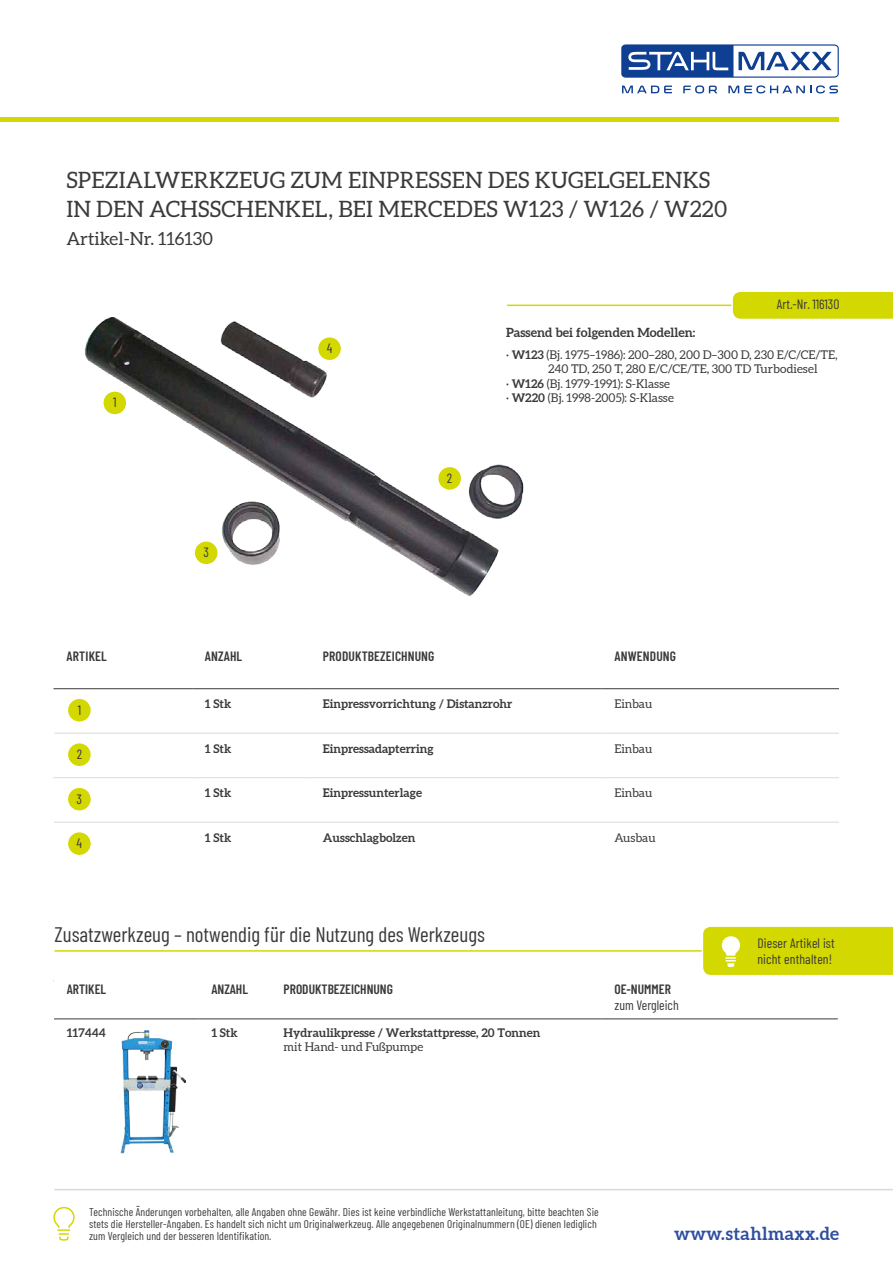
<style>
.page{position:relative;width:893px;height:1263px;background:#fff}
.page>*{position:absolute;margin:0;border:0;box-sizing:border-box;transform-origin:0 0}
.t1{font:22.5px "Aleo";letter-spacing:.01em;color:#3a3a39}
.t2{font:21px "Barlow Condensed";color:#3a3a39}
.t3{font:18px "Aleo";color:#3a3a39}
.t4{font:700 18px "Aleo";letter-spacing:.02em;color:#2f4e9e}
.t5{font:600 13.5px "Barlow Condensed";color:#3a3a39}
.t6{font:13.5px "Barlow Condensed";letter-spacing:.01em;color:#3a3a39}
.t7{font:700 12.75px "Aleo";color:#3a3a39}
.t8{font:12px "Aleo";color:#3a3a39}
.t9{font:700 12px "Aleo";color:#3a3a39}
.t10{font:11.25px/12px "Barlow Condensed";letter-spacing:.01em;color:#3a3a39}
.s1{font-weight:700}
</style>
<div class="page">
<svg style="left:683px;top:85px;width:34px;height:8px"></svg>
<svg style="left:728px;top:85px;width:110px;height:8px"></svg>
<svg style="left:622px;top:86px;width:50px;height:7px"></svg>
<svg style="left:621px;top:44px;width:218px;height:34px"></svg>
<hr style="left:0;top:118px;width:839px;height:4px;background:#d3d800">
<hr style="left:54px;top:1189px;width:839px;height:1px;background:#d9dada">
<svg style="left:53px;top:1206px;width:22px;height:35px"></svg>
<svg style="left:199px;top:1019px;width:639px;height:1px"></svg>
<hr style="left:270px;top:1019px;width:2px;height:149px;background:#fff">
<hr style="left:601px;top:1019px;width:1px;height:149px;background:#fff">
<img style="left:120px;top:1030px;width:66px;height:124px">
<svg style="left:54px;top:926px;width:839px;height:93px"></svg>
<img style="left:85px;top:304px;width:463px;height:292px">
<div style="left:318px;top:337px;width:24px;height:24px;background:#d3d800;border-radius:50%"></div>
<div style="left:317px;top:336px;width:25px;height:25px;border:2px solid #fff;border-radius:50%"></div>
<div style="left:194px;top:541px;width:24px;height:24px;background:#d3d800;border-radius:50%"></div>
<div style="left:193px;top:540px;width:26px;height:26px;border:2px solid #fff;border-radius:50%"></div>
<div style="left:103px;top:391px;width:24px;height:24px;background:#d3d800;border-radius:50%"></div>
<div style="left:102px;top:390px;width:26px;height:26px;border:2px solid #fff;border-radius:50%"></div>
<div style="left:438px;top:466px;width:24px;height:24px;background:#d3d800;border-radius:50%"></div>
<div style="left:437px;top:466px;width:25px;height:25px;border:2px solid #fff;border-radius:50%"></div>
<hr style="left:507px;top:305px;width:332px;height:1px;background:#d3d800">
<svg style="left:731px;top:291px;width:162px;height:28px;background:#d5da0f"></svg>
<svg style="left:193px;top:689px;width:646px;height:44px"></svg>
<svg style="left:193px;top:821px;width:646px;height:1px"></svg>
<hr style="left:309px;top:778px;width:2px;height:44px;background:#fff">
<hr style="left:309px;top:689px;width:2px;height:44px;background:#fff">
<hr style="left:192px;top:733px;width:118px;height:1px;background:#d9dada">
<hr style="left:310px;top:733px;width:292px;height:1px;background:#d9dada">
<hr style="left:602px;top:733px;width:237px;height:1px;background:#d9dada">
<hr style="left:192px;top:777px;width:118px;height:1px;background:#d9dada">
<hr style="left:310px;top:777px;width:292px;height:1px;background:#d9dada">
<hr style="left:602px;top:777px;width:237px;height:1px;background:#d9dada">
<hr style="left:192px;top:822px;width:118px;height:1px;background:#d9dada">
<hr style="left:310px;top:822px;width:292px;height:1px;background:#d9dada">
<hr style="left:602px;top:822px;width:237px;height:1px;background:#d9dada">
<hr style="left:54px;top:733px;width:138px;height:1px;background:#d9dada">
<hr style="left:54px;top:777px;width:138px;height:1px;background:#d9dada">
<hr style="left:54px;top:822px;width:138px;height:1px;background:#d9dada">
<hr style="left:54px;top:688px;width:138px;height:1px;background:#3a3a39">
<hr style="left:192px;top:688px;width:118px;height:1px;background:#3a3a39">
<hr style="left:310px;top:688px;width:292px;height:1px;background:#3a3a39">
<hr style="left:602px;top:688px;width:237px;height:1px;background:#3a3a39">
<div style="left:67px;top:698px;width:24px;height:24px;background:#d3d800;border-radius:50%"></div>
<div style="left:67px;top:697px;width:25px;height:26px;border:2px solid #fff;border-radius:50%"></div>
<div style="left:67px;top:743px;width:24px;height:24px;background:#d3d800;border-radius:50%"></div>
<div style="left:67px;top:742px;width:25px;height:25px;border:2px solid #fff;border-radius:50%"></div>
<div style="left:67px;top:787px;width:24px;height:24px;background:#d3d800;border-radius:50%"></div>
<div style="left:67px;top:786px;width:25px;height:26px;border:2px solid #fff;border-radius:50%"></div>
<div style="left:67px;top:832px;width:24px;height:24px;background:#d3d800;border-radius:50%"></div>
<div style="left:67px;top:831px;width:25px;height:25px;border:2px solid #fff;border-radius:50%"></div>
<p class="t1" style="left:66px;top:167px;width:645px">SPEZIALWERKZEUG ZUM EINPRESSEN DES KUGELGELENKS</p>
<p class="t1" style="left:66px;top:196px;width:662px">IN DEN ACHSSCHENKEL, BEI MERCEDES W123 / W126 / W220</p>
<p class="t3" style="left:66px;top:228px;width:148px">Artikel-Nr. 116130</p>
<p class="t6" style="left:777px;top:295px;width:64px">Art.-Nr. 116130</p>
<p class="t6" style="left:113px;top:393px;width:5px">1</p>
<p class="t6" style="left:203px;top:543px;width:7px">3</p>
<p class="t6" style="left:327px;top:339px;width:7px">4</p>
<p class="t6" style="left:447px;top:468px;width:7px">2</p>
<p class="t7" style="left:506px;top:324px;width:191px">Passend bei folgenden Modellen:</p>
<p class="t8" style="left:506px;top:348px;width:333px">· <span class="s1">W123</span> (Bj. 1975–1986): 200–280, 200 D–300 D, 230 E/C/CE/TE,</p>
<p class="t8" style="left:548px;top:362px;width:271px">240 TD, 250 T, 280 E/C/CE/TE, 300 TD Turbodiesel</p>
<p class="t8" style="left:506px;top:376px;width:166px">· <span class="s1">W126</span> (Bj. 1979-1991): S-Klasse</p>
<p class="t8" style="left:506px;top:391px;width:170px">· <span class="s1">W220</span> (Bj. 1998-2005): S-Klasse</p>
<p class="t5" style="left:67px;top:646px;width:42px">ARTIKEL</p>
<p class="t5" style="left:205px;top:646px;width:39px">ANZAHL</p>
<p class="t5" style="left:323px;top:646px;width:113px">PRODUKTBEZEICHNUNG</p>
<p class="t5" style="left:614px;top:646px;width:63px">ANWENDUNG</p>
<p class="t6" style="left:78px;top:700px;width:5px">1</p>
<p class="t9" style="left:205px;top:696px;width:28px">1 Stk</p>
<p class="t9" style="left:323px;top:696px;width:191px">Einpressvorrichtung / Distanzrohr</p>
<p class="t8" style="left:614px;top:697px;width:39px">Einbau</p>
<p class="t6" style="left:77px;top:745px;width:7px">2</p>
<p class="t9" style="left:205px;top:741px;width:28px">1 Stk</p>
<p class="t9" style="left:323px;top:741px;width:112px">Einpressadapterring</p>
<p class="t8" style="left:614px;top:741px;width:39px">Einbau</p>
<p class="t6" style="left:77px;top:789px;width:7px">3</p>
<p class="t9" style="left:205px;top:785px;width:28px">1 Stk</p>
<p class="t9" style="left:323px;top:785px;width:101px">Einpressunterlage</p>
<p class="t8" style="left:614px;top:786px;width:39px">Einbau</p>
<p class="t6" style="left:77px;top:833px;width:7px">4</p>
<p class="t9" style="left:205px;top:830px;width:28px">1 Stk</p>
<p class="t9" style="left:323px;top:830px;width:94px">Ausschlagbolzen</p>
<p class="t8" style="left:614px;top:830px;width:43px">Ausbau</p>
<p class="t2" style="left:54px;top:919px;width:432px">Zusatzwerkzeug – notwendig für die Nutzung des Werkzeugs</p>
<p class="t6" style="left:757px;top:934px;width:79px">Dieser Artikel ist</p>
<p class="t6" style="left:757px;top:950px;width:76px">nicht enthalten!</p>
<p class="t5" style="left:67px;top:980px;width:41px">ARTIKEL</p>
<p class="t5" style="left:211px;top:980px;width:38px">ANZAHL</p>
<p class="t5" style="left:284px;top:980px;width:111px">PRODUKTBEZEICHNUNG</p>
<p class="t5" style="left:614px;top:980px;width:58px">OE-NUMMER</p>
<p class="t6" style="left:614px;top:996px;width:66px">zum Vergleich</p>
<p class="t9" style="left:67px;top:1025px;width:41px">117444</p>
<p class="t9" style="left:211px;top:1025px;width:28px">1 Stk</p>
<p class="t9" style="left:284px;top:1025px;width:258px">Hydraulikpresse / Werkstattpresse, 20 Tonnen</p>
<p class="t8" style="left:284px;top:1040px;width:141px">mit Hand- und Fußpumpe</p>
<p class="t10" style="left:89px;top:1205px;width:511px">Technische Änderungen vorbehalten, alle Angaben ohne Gewähr. Dies ist keine verbindliche Werkstattanleitung, bitte beachten Sie stets die Hersteller-Angaben. Es handelt sich nicht um Originalwerkzeug. Alle angegebenen Originalnummern (OE) dienen lediglich zum Vergleich und der besseren Identifikation.</p>
<h3 class="t4" style="left:674px;top:1223px;width:166px">www.stahlmaxx.de</h3>
</div>
